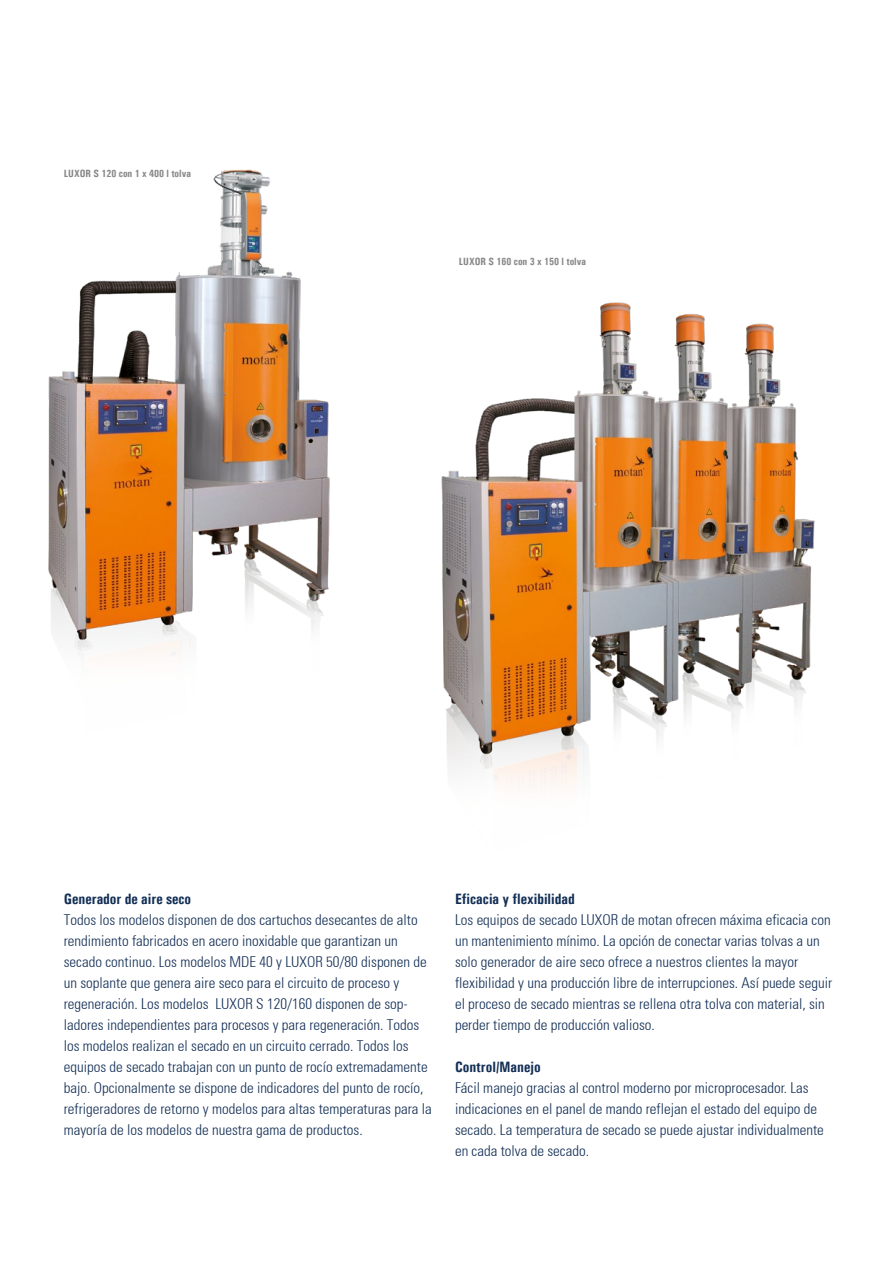
<style>
.page{position:relative;width:893px;height:1263px;background:#fff}
.page>*{position:absolute;margin:0;border:0;box-sizing:border-box;transform-origin:0 0}
.t1{font:300 condensed 15px/21px "Univers";color:#132f55}
.t2{font:700 15px "Univers Condensed";color:#132f55}
.t3{font:700 10.5px "Univers Condensed";color:#878787}
</style>
<div class="page">
<img style="left:48px;top:169px;width:282px;height:488px">
<img style="left:441px;top:302px;width:374px;height:484px">
<p class="t3" style="left:64px;top:167px;width:129px">LUXOR S 120 con 1 x 400 l tolva</p>
<p class="t3" style="left:459px;top:255px;width:129px">LUXOR S 160 con 3 x 150 l tolva</p>
<p class="t2" style="left:64px;top:889px;width:129px">Generador de aire seco</p>
<p class="t1" style="left:64px;top:909px;width:370px">Todos los modelos disponen de dos cartuchos desecantes de alto rendimiento fabricados en acero inoxidable que garantizan un secado continuo. Los modelos MDE 40 y LUXOR 50/80 disponen de un soplante que genera aire seco para el circuito de proceso y regeneración. Los modelos LUXOR S 120/160 disponen de sop&shy;ladores independientes para procesos y para regeneración. Todos los modelos realizan el secado en un circuito cerrado. Todos los equipos de secado trabajan con un punto de rocío extremadamente bajo. Opcionalmente se dispone de indicadores del punto de rocío, refrigeradores de retorno y modelos para altas temperaturas para la mayoría de los modelos de nuestra gama de productos.</p>
<p class="t2" style="left:455px;top:889px;width:121px">Eficacia y flexibilidad</p>
<p class="t1" style="left:455px;top:909px;width:379px">Los equipos de secado LUXOR de motan ofrecen máxima eficacia con un mantenimiento mínimo. La opción de conectar varias tolvas a un solo generador de aire seco ofrece a nuestros clientes la mayor flexibilidad y una producción libre de interrupciones. Así puede seguir el proceso de secado mientras se rellena otra tolva con material, sin perder tiempo de producción valioso.</p>
<p class="t2" style="left:455px;top:1057px;width:87px">Control/Manejo</p>
<p class="t1" style="left:455px;top:1077px;width:370px">Fácil manejo gracias al control moderno por microprocesador. Las indicaciones en el panel de mando reflejan el estado del equipo de secado. La temperatura de secado se puede ajustar individualmente en cada tolva de secado.</p>
</div>
